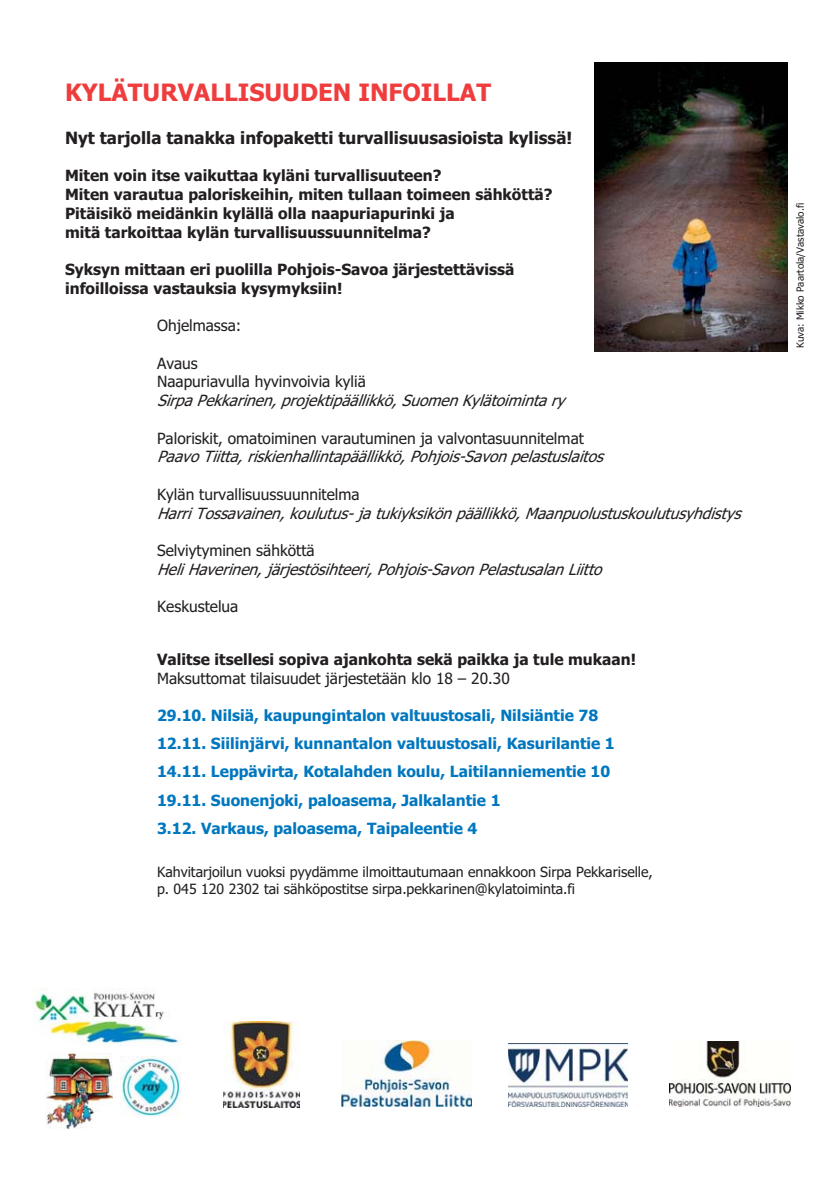
<style>
.page{position:relative;width:839px;height:1191px;background:#fff}
.page>*{position:absolute;margin:0;border:0;box-sizing:border-box;transform-origin:0 0}
.t1{font:700 24px "Tahoma";color:#ef3d3e}
.t2{font:700 17px "Tahoma";color:#231f20}
.t3{font:700 15.4px/18.8px "Tahoma";color:#231f20}
.t4{font:italic 15.4px "Tahoma";color:#231f20}
.t5{font:700 15.4px/28px "Tahoma";color:#0077bf}
.t6{font:15.4px/18.8px "Tahoma";color:#231f20}
.t7{font:14.2px/17px "Tahoma";color:#231f20}
.t8{font:9.8px "Tahoma";color:#231f20}
</style>
<div class="page">
<img style="left:32px;top:988px;width:149px;height:57px">
<img style="left:121px;top:1056px;width:60px;height:60px">
<img style="left:45px;top:1053px;width:67px;height:75px">
<img style="left:669px;top:1041px;width:121px;height:65px">
<img style="left:223px;top:1021px;width:77px;height:86px">
<img style="left:341px;top:1040px;width:130px;height:66px">
<img style="left:508px;top:1043px;width:119px;height:63px">
<img style="left:594px;top:62px;width:193px;height:290px">
<h1 class="t1" style="left:65px;top:83px;width:427px">KYLÄTURVALLISUUDEN INFOILLAT</h1>
<p class="t2" style="left:65px;top:131px;width:508px">Nyt tarjolla tanakka infopaketti turvallisuusasioista kylissä!</p>
<p class="t3" style="left:65px;top:168px;width:489px">Miten voin itse vaikuttaa kyläni turvallisuuteen?<br>Miten varautua paloriskeihin, miten tullaan toimeen sähköttä?<br>Pitäisikö meidänkin kylällä olla naapuriapurinki ja<br>mitä tarkoittaa kylän turvallisuussuunnitelma?</p>
<p class="t3" style="left:65px;top:261px;width:451px">Syksyn mittaan eri puolilla Pohjois-Savoa järjestettävissä infoilloissa vastauksia kysymyksiin!</p>
<p class="t6" style="left:157px;top:316px;width:86px">Ohjelmassa:</p>
<p class="t6" style="left:157px;top:354px;width:210px">Avaus<br>Naapuriavulla hyvinvoivia kyliä</p>
<p class="t4" style="left:157px;top:392px;width:408px">Sirpa Pekkarinen, p rojektipäällikkö, Suomen Kylätoiminta ry</p>
<p class="t6" style="left:157px;top:429px;width:428px">Paloriskit, omatoiminen varautuminen ja valvontasuunnitelmat</p>
<p class="t4" style="left:157px;top:448px;width:451px">Paavo Tiitta, riskienhallintapäällikkö, Pohjois-Savon pelastuslaitos</p>
<p class="t6" style="left:157px;top:485px;width:204px">Kylän turvallisuussuunnitelma</p>
<p class="t4" style="left:157px;top:504px;width:588px">HarriTossavainen, koulutus-ja tukiyksikön päällikkö, Maanpuolustuskoulutusyhdistys</p>
<p class="t6" style="left:157px;top:541px;width:159px">Selviytyminen sähköttä</p>
<p class="t4" style="left:157px;top:560px;width:449px">HeliHaverinen, järjestösihteeri, Pohjois-Savon Pelastusalan Liitto</p>
<p class="t6" style="left:157px;top:597px;width:83px">Keskustelua</p>
<p class="t3" style="left:157px;top:651px;width:480px">Valitse itsellesi sopiva ajankohta sekä paikka ja tule mukaan!</p>
<p class="t6" style="left:157px;top:669px;width:354px">Maksuttomat tilaisuudet järjestetään klo 18 – 20.30</p>
<p class="t5" style="left:157px;top:703px;width:459px">29.10. Nilsiä, kaupungintalon valtuustosali, Nilsiäntie 78<br>12.11. Siilinjärvi, kunnantalon valtuustosali, Kasurilantie 1<br>14.11. Leppävirta, Kotalahden koulu, Laitilanniementie 10<br>19.11. Suonenjoki, paloasema, Jalkalantie 1<br>3.12. Varkaus, paloasema, Taipaleentie 4</p>
<p class="t7" style="left:157px;top:864px;width:497px">Kahvitarjoilun vuoksi pyydämme ilmoittautumaan ennakkoon Sirpa Pekkariselle, p. 045 120 2302 tai sähköpostitse sirpa.pekkarinen@kylatoiminta.fi</p>
<p class="t8" style="left:794px;top:348px;width:147px;rotate:-90deg">Kuva: Mikko Paartola/Vastavalo.fi</p>
</div>
